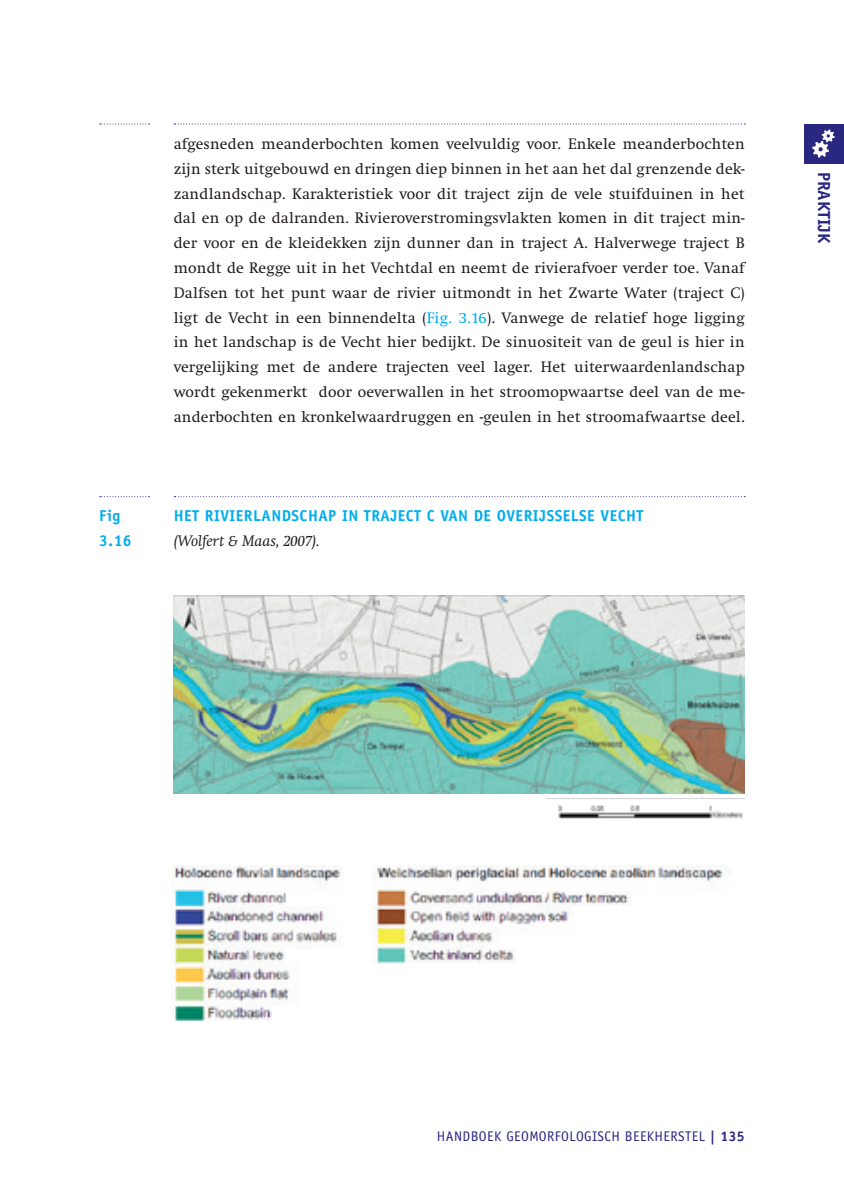
<style>
.page{position:relative;width:844px;height:1191px;background:#fff}
.page>*{position:absolute;margin:0;border:0;box-sizing:border-box;transform-origin:0 0}
.t1{font:700 17.5px "Officina Sans";color:#292780}
.t2{font:15.75px/24.8px "Swift";letter-spacing:.01em;color:#231f20;text-align:justify}
.t3{font:700 15.75px/24.8px "Officina Sans";letter-spacing:.03em;color:#00aeef}
.t4{font:14px "Officina Sans";letter-spacing:.03em;color:#292780}
.s1{color:#00aeef}
.s2{font-family:"Swift";font-weight:400;font-style:italic;color:#231f20}
.s3{font-weight:700}
</style>
<div class="page">
<div style="left:804px;top:124px;width:39px;height:40px;background:#292780"></div>
<svg style="left:174px;top:124px;width:571px;height:1px"></svg>
<svg style="left:100px;top:124px;width:49px;height:1px"></svg>
<svg style="left:812px;top:129px;width:22px;height:29px"></svg>
<svg style="left:174px;top:496px;width:571px;height:1px"></svg>
<svg style="left:100px;top:496px;width:49px;height:1px"></svg>
<img style="left:174px;top:595px;width:570px;height:199px">
<img style="left:558px;top:805px;width:185px;height:14px">
<img style="left:171px;top:865px;width:560px;height:156px">
<p class="t3" style="left:99px;top:503px;width:34px">FIG<br>3.16</p>
<p class="t2" style="left:174px;top:132px;width:572px">afgesneden meanderbochten komen veelvuldig voor. Enkele meanderbochten zijn sterk uitgebouwd en dringen diep binnen in het aan het dal grenzende dek&shy;zandlandschap. Karakteristiek voor dit traject zijn de vele stuifduinen in het dal en op de dalranden. Rivieroverstromingsvlakten komen in dit traject min&shy;der voor en de kleidekken zijn dunner dan in traject A. Halverwege traject B mondt de Regge uit in het Vechtdal en neemt de rivierafvoer verder toe. Vanaf Dalfsen tot het punt waar de rivier uitmondt in het Zwarte Water (traject C) ligt de Vecht in een binnendelta (<span class="s1">Fig. 3.16</span>). Vanwege de relatief hoge ligging in het landschap is de Vecht hier bedijkt. De sinuositeit van de geul is hier in vergelijking met de andere trajecten veel lager. Het uiterwaardenlandschap wordt gekenmerkt door oeverwallen in het stroomopwaartse deel van de me&shy;anderbochten en kronkelwaardruggen en -geulen in het stroomafwaartse deel.</p>
<p class="t3" style="left:174px;top:503px;width:471px">HET RIVIERLANDSCHAP IN TRAJECT C VAN DE OVERIJSSELSE VECHT <span class="s2">(Wolfert &amp; Maas, 2007).</span></p>
<p class="t1" style="left:835px;top:172px;width:73px;rotate:90deg">PRAKTIJK</p>
<p class="t4" style="left:437px;top:1128px;width:309px">HANDBOEK GEOMORFOLOGISCH BEEKH ERSTEL <span class="s3">| 135</span></p>
</div>
